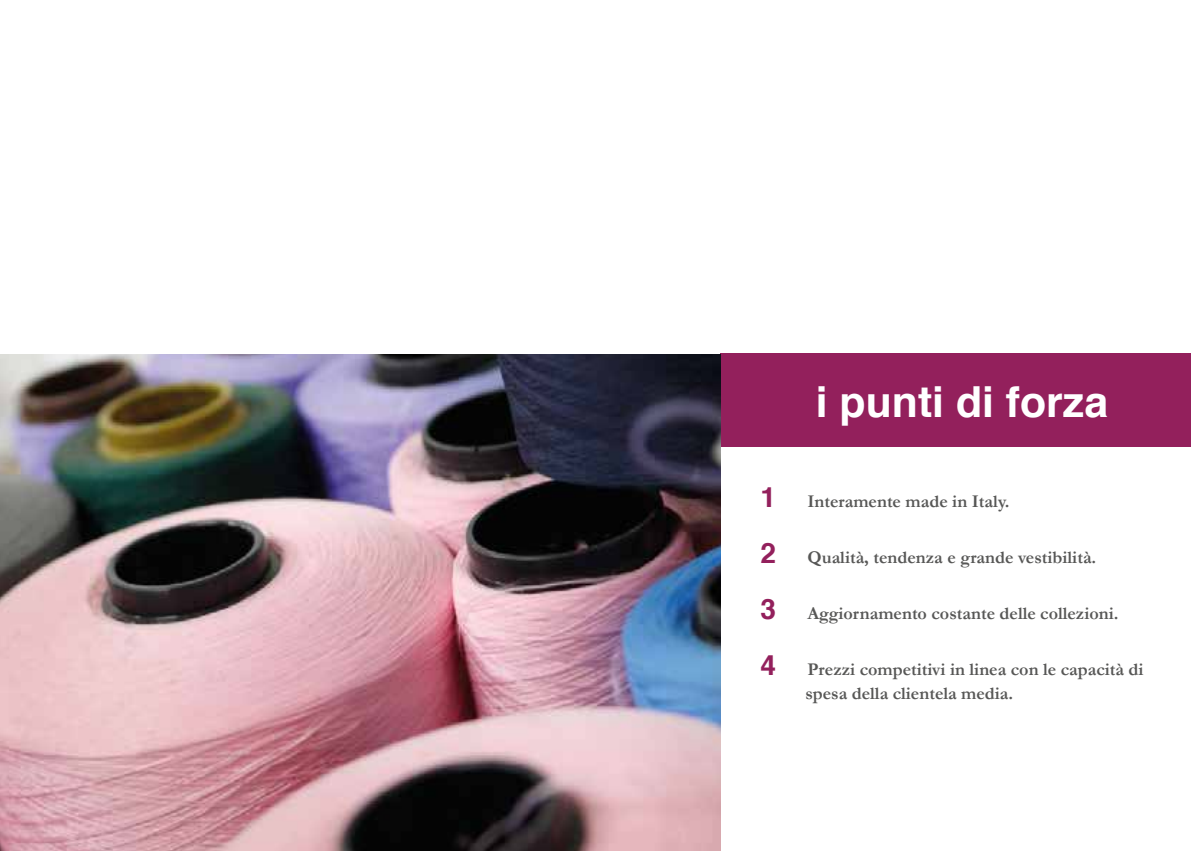
<style>
.page{position:relative;width:1191px;height:851px;background:#fff}
.page>*{position:absolute;margin:0;border:0;box-sizing:border-box;transform-origin:0 0}
.t1{font:700 42.8px "Helvetica";color:#fff}
.t2{font:700 28px "Helvetica";color:#93205c}
.t3{font:700 18px/24px "Garamond";color:#575756}
</style>
<div class="page">
<div style="left:720px;top:354px;width:471px;height:93px;background:#93205c"></div>
<img style="left:0;top:354px;width:721px;height:496px">
<h1 class="t1" style="left:816px;top:367px;width:294px">i punti di forza</h1>
<h2 class="t2" style="left:760px;top:474px;width:17px">1</h2>
<p class="t3" style="left:807px;top:488px;width:204px">Interamente made in Italy.</p>
<h2 class="t2" style="left:760px;top:530px;width:17px">2</h2>
<p class="t3" style="left:807px;top:544px;width:290px">Qualità, tendenza e grande vestibilità.</p>
<h2 class="t2" style="left:760px;top:586px;width:17px">3</h2>
<p class="t3" style="left:807px;top:600px;width:312px">Aggiornamento costante delle collezioni.</p>
<h2 class="t2" style="left:760px;top:642px;width:17px">4</h2>
<p class="t3" style="left:805px;top:656px;width:340px">Prezzi competitivi in linea con le capacità di spesa della clientela media.</p>
</div>
